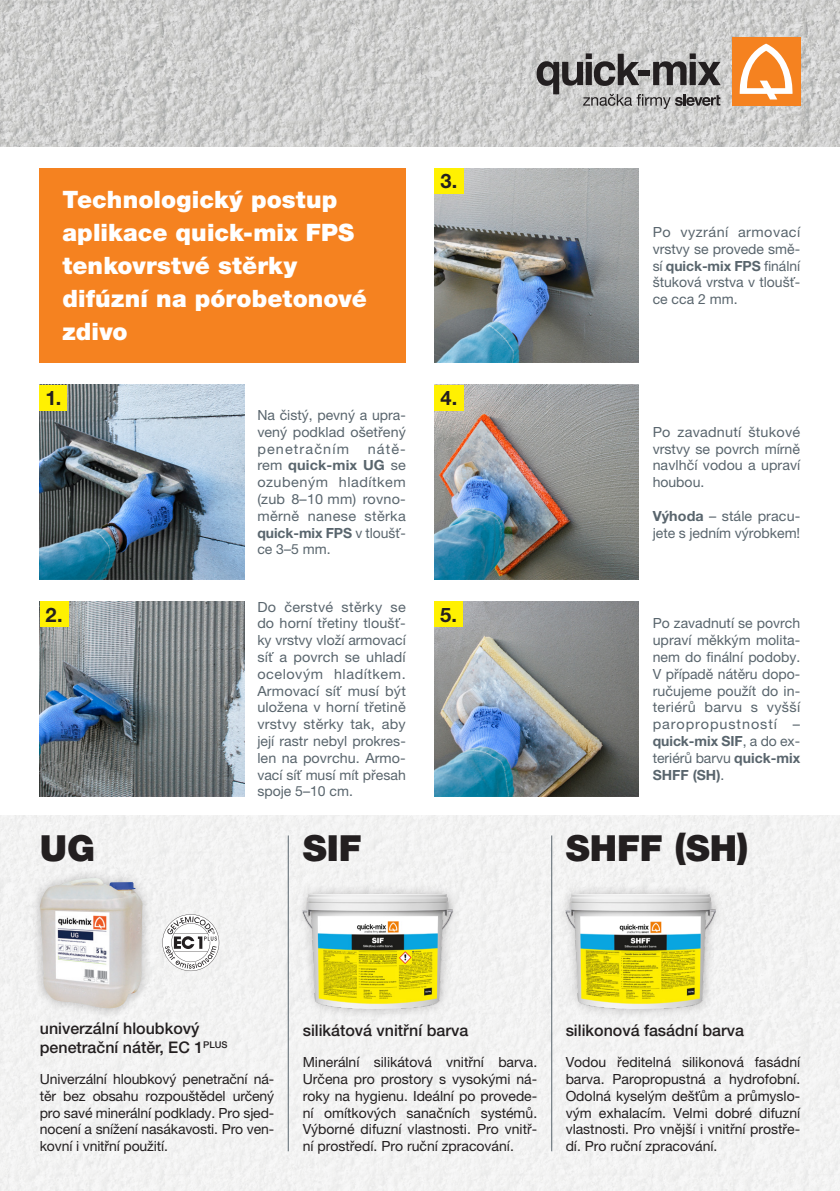
<style>
.page{position:relative;width:840px;height:1191px;background:#fff}
.page>*{position:absolute;margin:0;border:0;box-sizing:border-box;transform-origin:0 0}
.t1{font:900 36px "Helvetica Neue LT Pro";color:#231f20}
.popisek{font:900 24px/33px "Helvetica Neue LT Pro";letter-spacing:.005em;color:#fff}
.t2{font:700 20px "Helvetica Neue LT Pro";color:#231f20}
.t3{font:500 16px/19.2px "Helvetica Neue LT Pro";color:#231f20}
.popisek-2{font:14px/16.8px "Helvetica Neue LT Pro";letter-spacing:.005em;color:#59656d;text-align:justify}
.t4{font:14px/16.8px "Helvetica Neue LT Pro";color:#231f20;text-align:justify}
.s1{font-weight:700}
</style>
<div class="page">
<img style="left:0;top:0;width:839px;height:146px">
<img style="left:40px;top:601px;width:204px;height:195px">
<img style="left:434px;top:385px;width:204px;height:194px">
<img style="left:434px;top:601px;width:204px;height:195px">
<img style="left:40px;top:385px;width:204px;height:194px">
<img style="left:434px;top:168px;width:204px;height:195px">
<div style="left:731px;top:37px;width:68px;height:69px;background:#f58220"></div>
<svg style="left:739px;top:44px;width:54px;height:55px"></svg>
<svg style="left:536px;top:53px;width:184px;height:56px;background:#989797"></svg>
<div style="left:30px;top:868px;width:122px;height:150px;background:#231f20;opacity:.3"></div>
<img style="left:40px;top:878px;width:102px;height:130px">
<svg style="left:162px;top:914px;width:57px;height:57px"></svg>
<div style="left:555px;top:884px;width:170px;height:135px;background:#231f20;opacity:.3"></div>
<img style="left:565px;top:895px;width:150px;height:113px">
<div style="left:293px;top:884px;width:169px;height:135px;background:#231f20;opacity:.3"></div>
<img style="left:302px;top:895px;width:150px;height:113px">
<div style="left:40px;top:168px;width:365px;height:195px;background:#f58220"></div>
<hr style="left:288px;top:835px;width:1px;height:316px;background:#59656d">
<hr style="left:551px;top:835px;width:1px;height:316px;background:#59656d">
<div style="left:40px;top:385px;width:27px;height:25px;background:#fff101"></div>
<div style="left:434px;top:385px;width:29px;height:25px;background:#fff101"></div>
<div style="left:40px;top:601px;width:29px;height:26px;background:#fff101"></div>
<div style="left:434px;top:601px;width:29px;height:26px;background:#fff101"></div>
<div style="left:434px;top:168px;width:29px;height:26px;background:#fff101"></div>
<p class="popisek" style="left:62px;top:183px;width:306px">Technologický postup aplikace quick‑mix FPS tenkovrstvé stěrky difúzní na pórobetonové zdivo</p>
<p class="t2" style="left:440px;top:169px;width:19px">3.</p>
<p class="t2" style="left:45px;top:385px;width:17px">1.</p>
<p class="t2" style="left:440px;top:385px;width:18px">4.</p>
<p class="popisek-2" style="left:257px;top:406px;width:150px">Na čistý, pevný a upra&shy;vený podklad ošetřený penetračním</p>
<p class="popisek-2" style="left:257px;top:440px;width:150px;text-indent:110px">nátě&shy;rem <span class="s1">quick‑mix UG</span> se ozubeným hladítkem (zub 8–10 mm) rovno&shy;měrně nanese stěrka <span class="s1">quick‑mix FPS</span> v tloušť&shy;ce 3–5 mm.</p>
<p class="popisek-2" style="left:257px;top:598px;width:150px">Do čerstvé stěrky se do horní třetiny tloušť&shy;ky vrstvy vloží armovací síť a povrch se uhladí ocelovým hladítkem.<br>Armovací síť musí být uložena v horní třetině vrstvy stěrky tak, aby její rastr nebyl prokres&shy;len na povrchu. Armo&shy;vací síť musí mít přesah spoje 5–10 cm.</p>
<p class="t2" style="left:45px;top:602px;width:19px">2.</p>
<p class="t2" style="left:440px;top:602px;width:18px">5.</p>
<p class="popisek-2" style="left:652px;top:223px;width:149px">Po vyzrání armovací vrstvy se provede smě&shy;sí <span class="s1">quick‑mix FPS</span> finální štuková vrstva v tloušť&shy;ce cca 2 mm.</p>
<p class="popisek-2" style="left:652px;top:423px;width:149px">Po zavadnutí štukové vrstvy se povrch mírně navlhčí vodou a upraví houbou.</p>
<p class="popisek-2" style="left:652px;top:507px;width:149px"><span class="s1">Výhoda</span> – stále pracu&shy;jete s jedním výrobkem!</p>
<p class="popisek-2" style="left:652px;top:615px;width:149px">Po zavadnutí se povrch upraví měkkým molita&shy;nem do finální podoby.<br>V případě nátěru dopo&shy;ručujeme použít do in&shy;teriérů barvu s vyšší paropropustností – <span class="s1">quick‑mix SIF</span>, a do ex&shy;teriérů barvu <span class="s1">quick‑mix SHFF (SH)</span>.</p>
<p class="t1" style="left:40px;top:827px;width:57px">UG</p>
<p class="t1" style="left:302px;top:827px;width:60px">SIF</p>
<p class="t1" style="left:565px;top:827px;width:184px">SHFF (SH)</p>
<p class="t3" style="left:40px;top:1018px;width:189px">univerzální hloubkový penetrační nátěr, EC 1<sup>PLUS</sup></p>
<p class="t4" style="left:40px;top:1070px;width:236px">Univerzální hloubkový penetrační ná&shy;těr bez obsahu rozpouštědel určený pro savé minerální podklady. Pro sjed&shy;nocení a snížení nasákavosti. Pro ven&shy;kovní i vnitřní použití.</p>
<p class="t3" style="left:302px;top:1020px;width:167px">silikátová vnitřní barva</p>
<p class="t4" style="left:302px;top:1053px;width:236px">Minerální silikátová vnitřní barva.<br>Určena pro prostory s vysokými ná&shy;roky na hygienu. Ideální po provede&shy;ní omítkových sanačních systémů.<br>Výborné difuzní vlastnosti. Pro vnitř&shy;ní prostředí. Pro ruční zpracování.</p>
<p class="t3" style="left:565px;top:1020px;width:180px">silikonová fasádní barva</p>
<p class="t4" style="left:565px;top:1053px;width:236px">Vodou ředitelná silikonová fasádní barva. Paropropustná a hydrofobní.<br>Odolná kyselým dešťům a průmyslo&shy;vým exhalacím. Velmi dobré difuzní vlastnosti. Pro vnější i vnitřní prostře&shy;dí. Pro ruční zpracování.</p>
</div>
